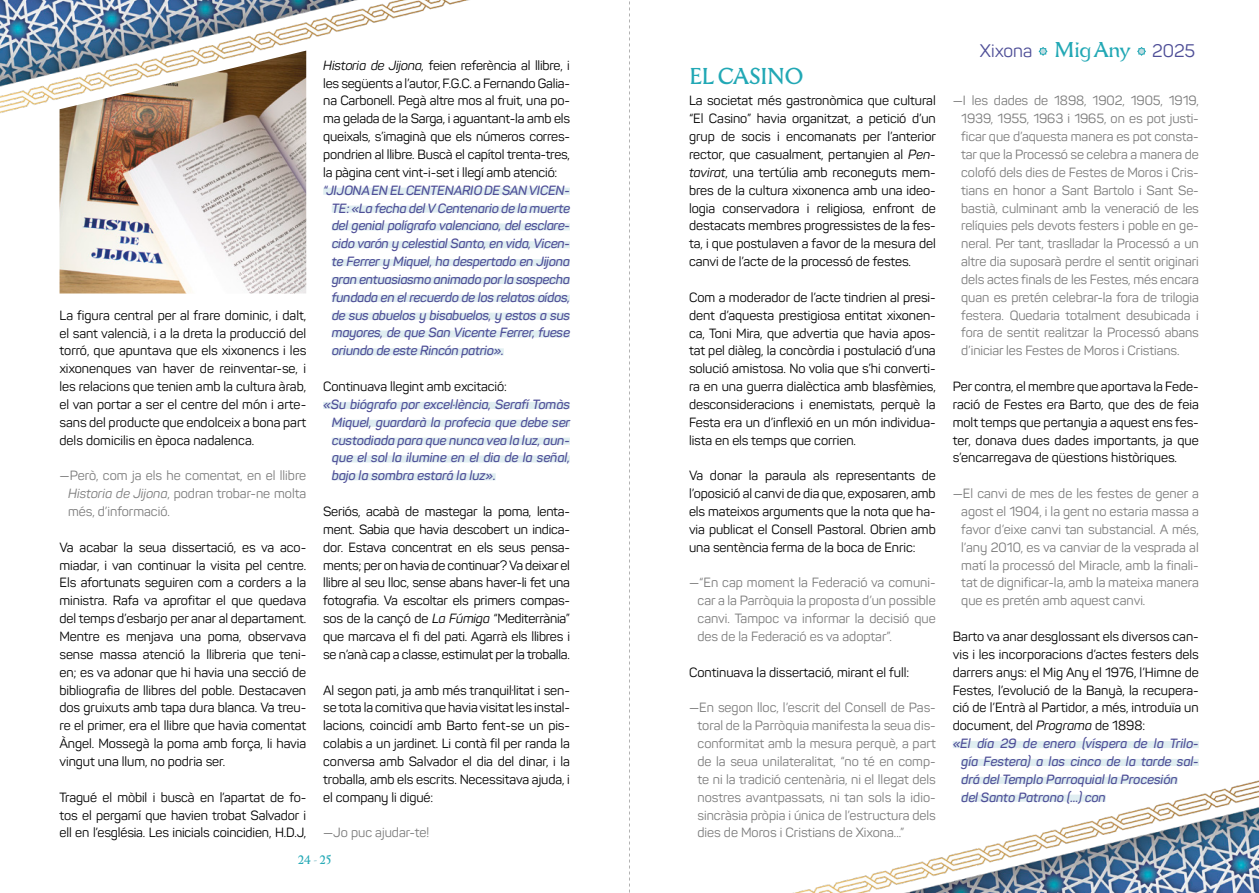
<style>
.page{position:relative;width:1259px;height:893px;background:#fff}
.page>*{position:absolute;margin:0;border:0;box-sizing:border-box;transform-origin:0 0}
.t1{font:22.5px "Aichel";letter-spacing:-.025em;color:#22a8b5}
.t2{font:18px "Panton";color:#4e4e97}
.t3{font:13.2px/17.9px "Panton";letter-spacing:-.005em;color:#000;text-align:justify}
.t4{font:13.2px/17.9px "Panton";color:#7b7b7b;text-align:justify}
.t5{font:italic 600 13.2px/17.9px "Panton";letter-spacing:-.005em;color:#4e4e97;text-align:justify}
.t6{font:12px "Aichel";color:#22a8b5}
.s1{font-style:italic}
.s2{font-style:normal}
.s3{color:#acd3da}
.s4{font-family:"Aichel";font-size:21px;color:#22a8b5}
</style>
<div class="page">
<img style="left:0;top:0;width:469px;height:127px">
<img style="left:793px;top:777px;width:466px;height:116px">
<div style="left:323px;top:188px;width:247px;height:7px;background:#e0eef1"></div>
<div style="left:332px;top:206px;width:238px;height:7px;background:#e0eef1"></div>
<div style="left:332px;top:223px;width:238px;height:7px;background:#e0eef1"></div>
<div style="left:332px;top:241px;width:238px;height:7px;background:#e0eef1"></div>
<div style="left:332px;top:259px;width:238px;height:7px;background:#e0eef1"></div>
<div style="left:332px;top:277px;width:238px;height:7px;background:#e0eef1"></div>
<div style="left:332px;top:295px;width:238px;height:7px;background:#e0eef1"></div>
<div style="left:332px;top:313px;width:238px;height:7px;background:#e0eef1"></div>
<div style="left:332px;top:330px;width:238px;height:8px;background:#e0eef1"></div>
<div style="left:332px;top:348px;width:172px;height:7px;background:#e0eef1"></div>
<div style="left:323px;top:402px;width:247px;height:7px;background:#e0eef1"></div>
<div style="left:332px;top:420px;width:238px;height:7px;background:#e0eef1"></div>
<div style="left:332px;top:438px;width:238px;height:7px;background:#e0eef1"></div>
<div style="left:332px;top:455px;width:238px;height:7px;background:#e0eef1"></div>
<div style="left:332px;top:473px;width:164px;height:7px;background:#e0eef1"></div>
<div style="left:952px;top:741px;width:246px;height:7px;background:#e0eef1"></div>
<div style="left:961px;top:759px;width:237px;height:7px;background:#e0eef1"></div>
<div style="left:961px;top:777px;width:216px;height:7px;background:#e0eef1"></div>
<div style="left:961px;top:795px;width:144px;height:7px;background:#e0eef1"></div>
<img style="left:60px;top:51px;width:246px;height:242px">
<svg style="left:629px;top:1px;width:1px;height:892px"></svg>
<p class="t3" style="left:60px;top:306px;width:248px">La figura central per al frare dominic, i dalt, el sant valencià, i a la dreta la producció del torró, que apuntava que els xixonencs i les xixonenques van haver de reinventar-se, i les relacions que tenien amb la cultura àrab, el van portar a ser el centre del món i arte· sans del producte que endolceix a bona part dels domicilis en època nadalenca.</p>
<p class="t4" style="left:68px;top:467px;width:240px;text-indent:-9px">—Però, com ja els he comentat, en el llibre <span class="s1">Historia de Jijona</span>, podran trobar-ne molta més, d’informació.</p>
<p class="t3" style="left:60px;top:538px;width:248px">Va acabar la seua dissertació, es va aco· miadar, i van continuar la visita pel centre.<br>Els afortunats seguiren com a corders a la ministra. Rafa va aprofitar el que quedava del temps d’esbarjo per anar al departament.<br>Mentre es menjava una poma, observava sense massa atenció la llibreria que teni· en; es va adonar que hi havia una secció de bibliografia de llibres del poble. Destacaven dos gruixuts amb tapa dura blanca. Va treu· re el primer, era el llibre que havia comentat Àngel. Mossegà la poma amb força, li havia vingut una llum, no podria ser.</p>
<p class="t3" style="left:60px;top:788px;width:248px">Tragué el mòbil i buscà en l’apartat de fo· tos el pergamí que havien trobat Salvador i ell en l’església. Les inicials coincidien, H.D.J,</p>
<p class="t3" style="left:323px;top:56px;width:248px"><span class="s1">Historia de Jijona,</span> feien referència al llibre, i les següents a l’autor, F.G.C. a Fernando Galia· na Carbonell. Pegà altre mos al fruit, una po· ma gelada de la Sarga, i aguantant-la amb els queixals, s’imaginà que els números corres· pondrien al llibre. Buscà el capítol trenta-tres, la pàgina cent vint-i-set i llegí amb atenció:</p>
<p class="t5" style="left:332px;top:181px;width:240px;text-indent:-9px">“JIJONA EN EL CENTENARIO DE SAN VICEN-TE<span class="s2">:</span>«La fecha del V Centenario de la muerte del genial polígrafo valenciano, del esclare&shy;cido varón y celestial Santo, en vida, Vicen&shy;te Ferrer y Miquel, ha despertado en Jijona gran entuasiasmo animado por la sospecha fundada en el recuerdo de los relatos oídos, de sus abuelos y bisabuelos, y estos a sus mayores, de que San Vicente Ferrer, fuese oriundo de este Rincón patrio».</p>
<p class="t3" style="left:323px;top:377px;width:185px">Continuava llegint amb excitació:</p>
<p class="t5" style="left:332px;top:395px;width:240px;text-indent:-9px">«Su biógrafo por excel·lència, Serafí Tomàs Miquel, guardarà la profecia que debe ser custodiada para que nunca vea la luz, aun&shy;que el sol la ilumine en el dia de la señal, bajo la sombra estará la luz».</p>
<p class="t3" style="left:323px;top:502px;width:248px">Seriós, acabà de mastegar la poma, lenta· ment. Sabia que havia descobert un indica· dor. Estava concentrat en els seus pensa· ments; per on havia de continuar? Va deixar el llibre al seu lloc, sense abans haver-li fet una fotografia. Va escoltar els primers compas· sos de la cançó de <span class="s1">La Fúmiga</span> “Mediterrània” que marcava el fi del pati. Agarrà els llibres i se n’anà cap a classe, estimulat per la troballa.</p>
<p class="t3" style="left:323px;top:681px;width:248px">Al segon pati, ja amb més tranquil·litat i sen· se tota la comitiva que havia visitat les instal· lacions, coincidí amb Barto fent-se un pis· colabis a un jardinet. Li contà fil per randa la conversa amb Salvador el dia del dinar, i la troballa, amb els escrits. Necessitava ajuda, i el company li digué:</p>
<p class="t4" style="left:323px;top:824px;width:108px">—Jo puc ajudar-te!</p>
<p class="t6" style="left:298px;top:853px;width:35px">24 <span class="s3">-</span> 25</p>
<h1 class="t1" style="left:689px;top:64px;width:116px">EL CASINO</h1>
<p class="t3" style="left:689px;top:92px;width:248px;text-align:left">La societat més gastronòmica que cultural “El Casino” havia organitzat, a petició d’un grup de socis i encomanats per l’anterior rector, que casualment, pertanyien al <span class="s1">Pen&shy;tavirat</span>, una tertúlia amb reconeguts mem· bres de la cultura xixonenca amb una ideo&shy;logia conservadora i religiosa, enfront de destacats membres progressistes de la fes· ta, i que postulaven a favor de la mesura del canvi de l’acte de la processó de festes.</p>
<p class="t3" style="left:689px;top:288px;width:248px">Com a moderador de l’acte tindrien al presi· dent d’aquesta prestigiosa entitat xixonen· ca, Toni Mira, que advertia que havia apos· tat pel diàleg, la concòrdia i postulació d’una solució amistosa. No volia que s’hi converti· ra en una guerra dialèctica amb blasfèmies, desconsideracions i enemistats, perquè la Festa era un d’inflexió en un món individua· lista en els temps que corrien.</p>
<p class="t3" style="left:689px;top:467px;width:248px">Va donar la paraula als representants de l’oposició al canvi de dia que, exposaren, amb els mateixos arguments que la nota que ha· via publicat el Consell Pastoral. Obrien amb una sentència ferma de la boca de Enric:</p>
<p class="t4" style="left:697px;top:574px;width:240px;text-indent:-9px">—“En cap moment la Federació va comuni· car a la Parròquia la proposta d’un possible canvi. Tampoc va informar la decisió que des de la Federació es va adoptar”.</p>
<p class="t3" style="left:689px;top:663px;width:222px">Continuava la dissertació, mirant el full:</p>
<p class="t4" style="left:697px;top:699px;width:240px;text-indent:-9px">—En segon lloc, l’escrit del Consell de Pas· toral de la Parròquia manifesta la seua dis· conformitat amb la mesura perquè, a part de la seua unilateralitat, “no té en comp· te ni la tradició centenària, ni el llegat dels nostres avantpassats, ni tan sols la idio· sincràsia pròpia i única de l’estructura dels dies de Moros i Cristians de Xixona...”</p>
<h2 class="t2" style="left:980px;top:40px;width:217px">Xixona <span class="s4">Mig Any</span> 2025</h2>
<p class="t4" style="left:961px;top:92px;width:239px;text-indent:-9px">—I les dades de 1898, 1902, 1905, 1919, 1939, 1955, 1963 i 1965, on es pot justi· ficar que d’aquesta manera es pot consta· tar que la Processó se celebra a manera de colofó dels dies de Festes de Moros i Cris· tians en honor a Sant Bartolo i Sant Se· bastià, culminant amb la veneració de les relíquies pels devots festers i poble en ge· neral. Per tant, traslladar la Processó a un altre dia suposarà perdre el sentit originari dels actes finals de les Festes, més encara quan es pretén celebrar-la fora de trilogia festera. Quedaria totalment desubicada i fora de sentit realitzar la Processó abans d’iniciar les Festes de Moros i Cristians.</p>
<p class="t3" style="left:952px;top:377px;width:248px">Per contra, el membre que aportava la Fede· ració de Festes era Barto, que des de feia molt temps que pertanyia a aquest ens fes· ter, donava dues dades importants, ja que s’encarregava de qüestions històriques.</p>
<p class="t4" style="left:961px;top:485px;width:239px;text-indent:-9px">—El canvi de mes de les festes de gener a agost el 1904, i la gent no estaria massa a favor d’eixe canvi tan substancial. A més, l’any 2010, es va canviar de la vesprada al matí la processó del Miracle, amb la finali· tat de dignificar-la, amb la mateixa manera que es pretén amb aquest canvi.</p>
<p class="t3" style="left:952px;top:627px;width:247px">Barto va anar desglossant els diversos can·</p>
<p class="t3" style="left:952px;top:645px;width:247px">vis i les incorporacions d’actes festers dels</p>
<p class="t3" style="left:952px;top:663px;width:248px">darrers anys: el Mig Any el 1976, l’Himne de</p>
<p class="t3" style="left:952px;top:681px;width:248px">Festes, l’evolució de la Banyà, la recupera·</p>
<p class="t3" style="left:952px;top:699px;width:247px">ció de l’Entrà al Partidor, a més, introduïa un</p>
<p class="t3" style="left:952px;top:717px;width:194px">document, del <span class="s1">Programa</span> de 1898:</p>
<p class="t5" style="left:952px;top:734px;width:248px">«El día 29 de enero (víspera de la Trilo-</p>
<p class="t5" style="left:961px;top:752px;width:239px">gía Festera) a las cinco de la tarde sal-</p>
<p class="t5" style="left:961px;top:770px;width:218px">drá del Templo Parroquial la Procesión</p>
<p class="t5" style="left:961px;top:788px;width:146px">del Santo Patrono (...) con</p>
</div>
